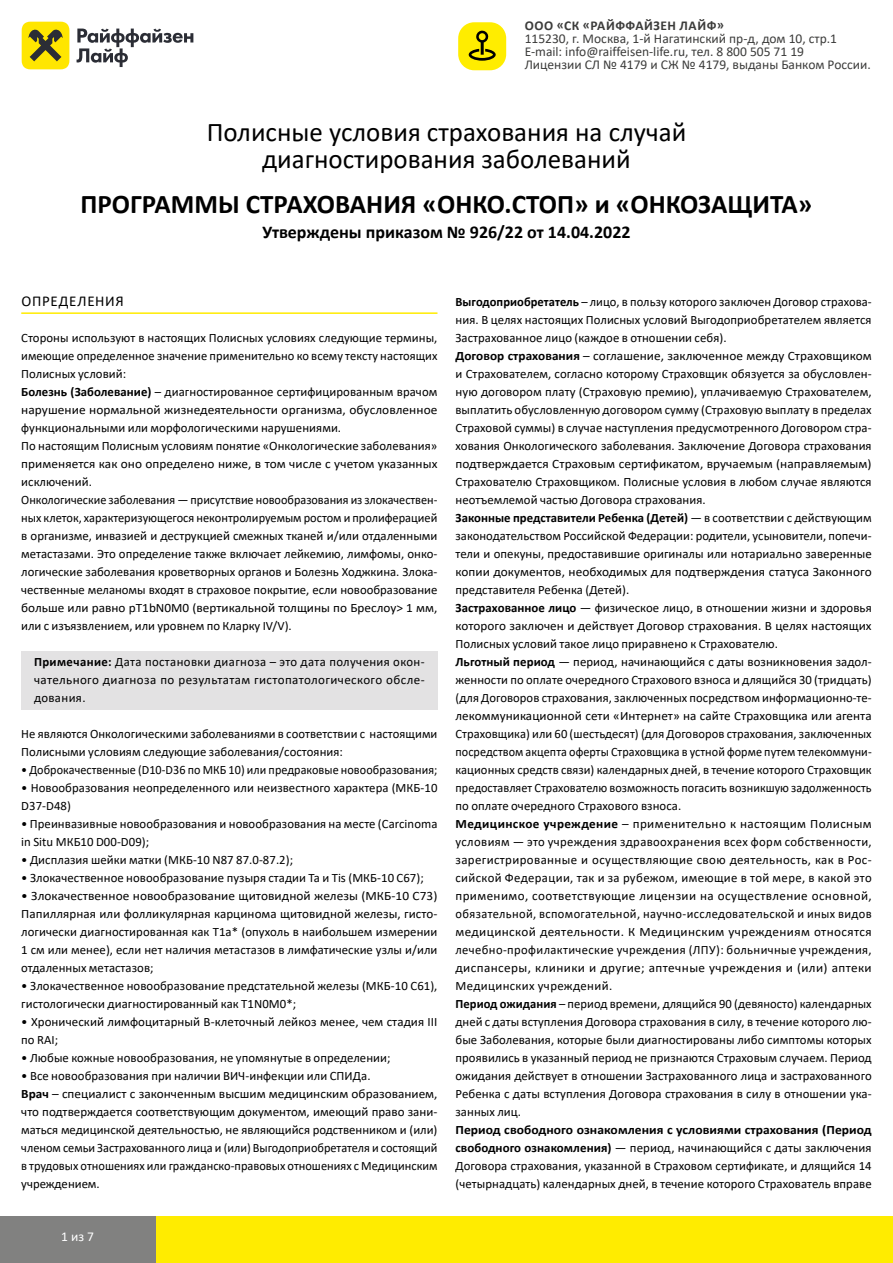
<style>
.page{position:relative;width:893px;height:1263px;background:#fff}
.page>*{position:absolute;margin:0;border:0;box-sizing:border-box;transform-origin:0 0}
.t1{font:27px/26.4px "Calibri";color:#000;text-align:center}
.t2{font:700 27px "Calibri";color:#000}
.t3{font:700 18px "Calibri";color:#000}
.t4{font:15px "Calibri";letter-spacing:.04em;color:#000}
.t5{font:13.5px/12.8px "Calibri";color:#3c3c3b}
.t6{font:700 13.5px "Calibri";letter-spacing:.04em;color:#3c3c3b}
.t7{font:13.5px "Calibri";color:#fff}
.t8{font:12.75px/18px "Calibri";letter-spacing:.005em;color:#000}
.t9{font:12.75px/18px "Calibri";letter-spacing:.005em;color:#000;text-align:justify;scale:1.05 1}
.t10{font:12.75px "Calibri";letter-spacing:.005em;color:#000;scale:.95 1}
.s1{font-weight:700}
</style>
<div class="page">
<div style="left:0;top:1216px;width:158px;height:47px;background:#818180"></div>
<div style="left:157px;top:1216px;width:736px;height:47px;background:#ffec00"></div>
<div style="left:22px;top:22px;width:47px;height:47px;background:#ffe600;border-radius:9px"></div>
<svg style="left:28px;top:29px;width:35px;height:32px"></svg>
<svg style="left:77px;top:29px;width:116px;height:38px"></svg>
<hr style="left:21px;top:312px;width:416px;height:2px;background:#ffec00">
<div style="left:21px;top:651px;width:416px;height:58px;background:#e3e2e3"></div>
<div style="left:458px;top:22px;width:48px;height:48px;background:#ffed00;border-radius:16px"></div>
<svg style="left:469px;top:30px;width:27px;height:31px"></svg>
<p class="t6" style="left:525px;top:16px;width:201px">ООО «СК «РАЙФФАЙЗЕН ЛАЙФ»</p>
<p class="t5" style="left:525px;top:32px;width:348px">115230, г. Москва, 1-й Нагатинский пр-д, дом 10, стр.1<br>E-mail: info@raiffeisen-life.ru, тел. 8 800 505 71 19<br>Лицензии СЛ № 4179 и СЖ № 4179, выданы Банком России.</p>
<h1 class="t1" style="left:207px;top:119px;width:481px">Полисные условия страхования на случай диагностирования заболеваний</h1>
<h1 class="t2" style="left:80px;top:185px;width:734px">ПРОГРАММЫ СТРАХОВАНИЯ «ОНКО.СТОП» и «ОНКОЗАЩИТА»</h1>
<h2 class="t3" style="left:262px;top:220px;width:370px">Утверждены приказом № 926/22 от 14.04.2022</h2>
<p class="t4" style="left:22px;top:291px;width:104px">ОПРЕДЕЛЕНИЯ</p>
<p class="t8" style="left:21px;top:328px;width:418px">Стороны используют в настоящих Полисных условиях следующие термины, имеющие определенное значение применительно ко всему тексту настоящих Полисных условий:<br><span class="s1">Болезнь (Заболевание)</span> – диагностированное сертифицированным врачом нарушение нормальной жизнедеятельности организма, обусловленное функциональными или морфологическими нарушениями.<br>По настоящим Полисным условиям понятие «Онкологические заболевания» применяется как оно определено ниже, в том числе с учетом указанных исключений.<br>Онкологические заболевания — присутствие новообразования из злокачествен&shy;ных клеток, характеризующегося неконтролируемым ростом и пролиферацией в организме, инвазией и деструкцией смежных тканей и/или отдаленными метастазами. Это определение также включает лейкемию, лимфомы, онко&shy;логические заболевания кроветворных органов и Болезнь Ходжкина. Злока&shy;чественные меланомы входят в страховое покрытие, если новообразование больше или равно pT1bN0M0 (вертикальной толщины по Бреслоу&gt; 1 мм, или с изъязвлением, или уровнем по Кларку IV/V).</p>
<p class="t8" style="left:34px;top:652px;width:392px;text-align:justify"><span class="s1">Примечание:</span> Дата постановки диагноза – это дата получения окон&shy;чательного диагноза по результатам гистопатологического обсле&shy;дования.</p>
<p class="t8" style="left:21px;top:724px;width:418px">Не являются Онкологическими заболеваниями в соответствии с настоящими<br>Полисными условиям следующие заболевания/состояния:</p>
<p class="t10" style="left:21px;top:761px;width:440px">• Доброкачественные (D10-D36 по МКБ 10) или предраковые новообразования;</p>
<p class="t8" style="left:21px;top:778px;width:418px">• Новообразования неопределенного или неизвестного характера (МКБ-10<br>D37-D48)</p>
<p class="t8" style="left:21px;top:814px;width:418px">• Преинвазивные новообразования и новообразования на месте (Carcinoma in Situ МКБ10 D00-D09);</p>
<p class="t8" style="left:21px;top:850px;width:273px">• Дисплазия шейки матки (МКБ-10 N87 87.0-87.2);</p>
<p class="t8" style="left:21px;top:868px;width:404px">• Злокачественное новообразование пузыря стадии Ta и Tis (МКБ-10 C67);</p>
<p class="t9" style="left:21px;top:886px;width:398px">• Злокачественное новообразование щитовидной железы (МКБ-10 С73)<br>Папиллярная или фолликулярная карцинома щитовидной железы, гисто&shy;логически диагностированная как T1a* (опухоль в наибольшем измерении 1 см или менее), если нет наличия метастазов в лимфатические узлы и/или отдаленных метастазов;</p>
<p class="t8" style="left:21px;top:976px;width:418px">• Злокачественное новообразование предстательной железы (МКБ-10 С61), гистологически диагностированный как T1N0M0*;</p>
<p class="t8" style="left:21px;top:1012px;width:418px">• Хронический лимфоцитарный В-клеточный лейкоз менее, чем стадия III по RAI;</p>
<p class="t8" style="left:21px;top:1048px;width:371px">• Любые кожные новообразования, не упомянутые в определении;</p>
<p class="t8" style="left:21px;top:1066px;width:418px">• Все новообразования при наличии ВИЧ-инфекции или СПИДа.<br><span class="s1">Врач</span> – специалист с законченным высшим медицинским образованием, что подтверждается соответствующим документом, имеющий право зани&shy;маться медицинской деятельностью, не являющийся родственником и (или) членом семьи Застрахованного лица и (или) Выгодоприобретателя и состоящий в трудовых отношениях или гражданско-правовых отношениях с Медицинским учреждением.</p>
<p class="t7" style="left:61px;top:1227px;width:34px">1 из 7</p>
<p class="t8" style="left:455px;top:292px;width:418px"><span class="s1">Выгодоприобретатель</span> – лицо, в пользу которого заключен Договор страхова&shy;ния. В целях настоящих Полисных условий Выгодоприобретателем является Застрахованное лицо (каждое в отношении себя).<br><span class="s1">Договор страхования</span> – соглашение, заключенное между Страховщиком и Страхователем, согласно которому Страховщик обязуется за обусловлен&shy;ную договором плату (Страховую премию), уплачиваемую Страхователем, выплатить обусловленную договором сумму (Страховую выплату в пределах Страховой суммы) в случае наступления предусмотренного Договором стра&shy;хования Онкологического заболевания. Заключение Договора страхования подтверждается Страховым сертификатом, вручаемым (направляемым)<br>Страхователю Страховщиком. Полисные условия в любом случае являются неотъемлемой частью Договора страхования.<br><span class="s1">Законные представители Ребенка (Детей)</span> — в соответствии с действующим законодательством Российской Федерации: родители, усыновители, попечи&shy;тели и опекуны, предоставившие оригиналы или нотариально заверенные копии документов, необходимых для подтверждения статуса Законного представителя Ребенка (Детей).<br><span class="s1">Застрахованное лицо</span> — физическое лицо, в отношении жизни и здоровья которого заключен и действует Договор страхования. В целях настоящих Полисных условий такое лицо приравнено к Страхователю.<br><span class="s1">Льготный период</span> — период, начинающийся с даты возникновения задол&shy;женности по оплате очередного Страхового взноса и длящийся 30 (тридцать) (для Договоров страхования, заключенных посредством информационно-те&shy;лекоммуникационной сети «Интернет» на сайте Страховщика или агента Страховщика) или 60 (шестьдесят) (для Договоров страхования, заключенных посредством акцепта оферты Страховщика в устной форме путем телекоммуни&shy;кационных средств связи) календарных дней, в течение которого Страховщик предоставляет Страхователю возможность погасить возникшую задолженность по оплате очередного Страхового взноса.<br><span class="s1">Медицинское учреждение</span> – применительно к настоящим Полисным условиям — это учреждения здравоохранения всех форм собственности, зарегистрированные и осуществляющие свою деятельность, как в Рос&shy;сийской Федерации, так и за рубежом, имеющие в той мере, в какой это применимо, соответствующие лицензии на осуществление основной, обязательной, вспомогательной, научно-исследовательской и иных видов медицинской деятельности. К Медицинским учреждениям относятся лечебно-профилактические учреждения (ЛПУ): больничные учреждения, диспансеры, клиники и другие; аптечные учреждения и (или) аптеки Медицинских учреждений.<br><span class="s1">Период ожидания</span> – период времени, длящийся 90 (девяносто) календарных дней с даты вступления Договора страхования в силу, в течение которого лю&shy;бые Заболевания, которые были диагностированы либо симптомы которых проявились в указанный период не признаются Страховым случаем. Период ожидания действует в отношении Застрахованного лица и застрахованного Ребенка с даты вступления Договора страхования в силу в отношении ука&shy;занных лиц.</p>
<p class="t8" style="left:455px;top:1120px;width:418px;text-align:justify"><span class="s1">Период свободного ознакомления с условиями страхования (Период свободного ознакомления)</span> — период, начинающийся с даты заключения Договора страхования, указанной в Страховом сертификате, и длящийся 14 (четырнадцать) календарных дней, в течение которого Страхователь вправе</p>
</div>
